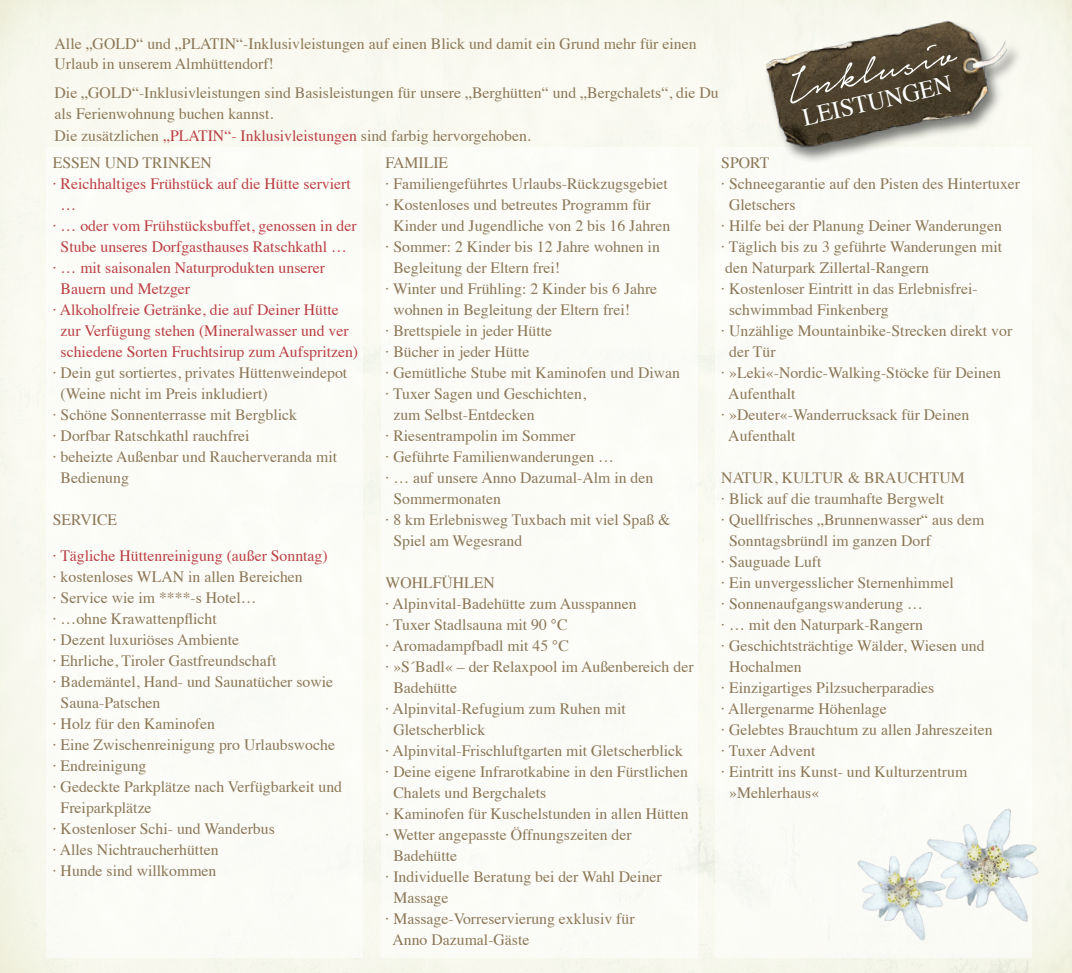
<style>
.page{position:relative;width:1072px;height:973px;background:#fff}
.page>*{position:absolute;margin:0;border:0;box-sizing:border-box;transform-origin:0 0}
.t1{font:56px "Notera Personal Use Only";color:#fff}
.t2{font:24.5px "Times";color:#fff}
.t3{font:15.75px/21px "Times";color:#8c7757}
.t4{font:15.75px "Times";color:#bb3f45}
.s1{color:#bb3f45}
</style>
<div class="page">
<div style="left:46px;top:147px;width:317px;height:810px;background:#fbfcf7"></div>
<div style="left:381px;top:147px;width:317px;height:810px;background:#fbfcf7"></div>
<div style="left:714px;top:147px;width:317px;height:810px;background:#fbfbf7"></div>
<img style="left:927px;top:800px;width:129px;height:145px">
<img style="left:857px;top:848px;width:92px;height:97px">
<div style="left:763px;top:20px;width:258px;height:144px;background:#151616;opacity:.56"></div>
<img style="left:764px;top:7px;width:257px;height:143px">
<p class="t3" style="left:55px;top:33px;width:643px;line-height:19.2px">Alle „GOLD“ und „PLATIN“-Inklusivleistungen auf einen Blick und damit ein Grund mehr für einen<br>Urlaub in unserem Almhüttendorf!</p>
<p class="t3" style="left:55px;top:81px;width:665px">Die „GOLD“-Inklusivleistungen sind Basisleistungen für unsere „Berghütten“ und „Bergchalets“, die Du als Ferienwohnung buchen kannst.<br>Die zusätzlichen <span class="s1">„PLATIN“- Inklusivleistungen</span> sind farbig hervorgehoben.</p>
<h1 class="t1" style="left:779px;top:62px;width:175px;rotate:-13deg">Inklusiv</h1>
<h2 class="t2" style="left:797px;top:95px;width:154px;rotate:-13deg">LEISTUNGEN</h2>
<p class="t3" style="left:53px;top:151px;width:160px">ESSEN UND TRINKEN</p>
<p class="t4" style="left:53px;top:169px;width:299px">· Reichhaltiges Frühstück auf die Hütte serviert</p>
<p class="t4" style="left:61px;top:190px;width:17px">…</p>
<p class="t4" style="left:53px;top:211px;width:305px">· … oder vom Frühstücksbuffet, genossen in der</p>
<p class="t4" style="left:61px;top:232px;width:288px">Stube unseres Dorfgasthauses Ratschkathl …</p>
<p class="t4" style="left:53px;top:253px;width:274px">· … mit saisonalen Naturprodukten unserer</p>
<p class="t4" style="left:61px;top:274px;width:131px">Bauern und Metzger</p>
<p class="t4" style="left:53px;top:295px;width:288px">· Alkoholfreie Getränke, die auf Deiner Hütte</p>
<p class="t4" style="left:61px;top:316px;width:289px">zur Verfügung stehen (Mineralwasser und ver</p>
<p class="t4" style="left:61px;top:337px;width:299px">schiedene Sorten Fruchtsirup zum Aufspritzen)</p>
<p class="t3" style="left:53px;top:361px;width:296px">· Dein gut sortiertes, privates Hüttenweindepot</p>
<p class="t3" style="left:61px;top:382px;width:208px">(Weine nicht im Preis inkludiert)</p>
<p class="t3" style="left:53px;top:403px;width:246px">· Schöne Sonnenterrasse mit Bergblick</p>
<p class="t3" style="left:53px;top:424px;width:198px">· Dorfbar Ratschkathl rauchfrei</p>
<p class="t3" style="left:53px;top:445px;width:286px">· beheizte Außenbar und Raucherveranda mit</p>
<p class="t3" style="left:61px;top:466px;width:70px">Bedienung</p>
<p class="t3" style="left:53px;top:508px;width:66px">SERVICE</p>
<p class="t4" style="left:53px;top:541px;width:276px">· Tägliche Hüttenreinigung (außer Sonntag)</p>
<p class="t3" style="left:53px;top:565px;width:251px">· kostenloses WLAN in allen Bereichen</p>
<p class="t3" style="left:53px;top:586px;width:205px">· Service wie im ****-s Hotel…</p>
<p class="t3" style="left:53px;top:607px;width:166px">· …ohne Krawattenpflicht</p>
<p class="t3" style="left:53px;top:628px;width:188px">· Dezent luxuriöses Ambiente</p>
<p class="t3" style="left:53px;top:649px;width:225px">· Ehrliche, Tiroler Gastfreundschaft</p>
<p class="t3" style="left:53px;top:670px;width:282px">· Bademäntel, Hand- und Saunatücher sowie</p>
<p class="t3" style="left:61px;top:691px;width:101px">Sauna-Patschen</p>
<p class="t3" style="left:53px;top:712px;width:164px">· Holz für den Kaminofen</p>
<p class="t3" style="left:53px;top:733px;width:284px">· Eine Zwischenreinigung pro Urlaubswoche</p>
<p class="t3" style="left:53px;top:754px;width:95px">· Endreinigung</p>
<p class="t3" style="left:53px;top:775px;width:291px">· Gedeckte Parkplätze nach Verfügbarkeit und</p>
<p class="t3" style="left:61px;top:796px;width:92px">Freiparkplätze</p>
<p class="t3" style="left:53px;top:817px;width:223px">· Kostenloser Schi- und Wanderbus</p>
<p class="t3" style="left:53px;top:838px;width:167px">· Alles Nichtraucherhütten</p>
<p class="t3" style="left:53px;top:859px;width:165px">· Hunde sind willkommen</p>
<p class="t3" style="left:385px;top:151px;width:64px">FAMILIE</p>
<p class="t3" style="left:385px;top:172px;width:284px">· Familiengeführtes Urlaubs-Rückzugsgebiet</p>
<p class="t3" style="left:385px;top:193px;width:267px">· Kostenloses und betreutes Programm für</p>
<p class="t3" style="left:393px;top:214px;width:278px">Kinder und Jugendliche von 2 bis 16 Jahren</p>
<p class="t3" style="left:385px;top:235px;width:276px">· Sommer: 2 Kinder bis 12 Jahre wohnen in</p>
<p class="t3" style="left:393px;top:256px;width:168px">Begleitung der Eltern frei!</p>
<p class="t3" style="left:385px;top:277px;width:273px">· Winter und Frühling: 2 Kinder bis 6 Jahre</p>
<p class="t3" style="left:393px;top:298px;width:238px">wohnen in Begleitung der Eltern frei!</p>
<p class="t3" style="left:385px;top:319px;width:168px">· Brettspiele in jeder Hütte</p>
<p class="t3" style="left:385px;top:340px;width:145px">· Bücher in jeder Hütte</p>
<p class="t3" style="left:385px;top:361px;width:296px">· Gemütliche Stube mit Kaminofen und Diwan</p>
<p class="t3" style="left:385px;top:382px;width:202px">· Tuxer Sagen und Geschichten,</p>
<p class="t3" style="left:393px;top:403px;width:143px">zum Selbst-Entdecken</p>
<p class="t3" style="left:385px;top:424px;width:191px">· Riesentrampolin im Sommer</p>
<p class="t3" style="left:385px;top:445px;width:230px">· Geführte Familienwanderungen …</p>
<p class="t3" style="left:385px;top:466px;width:269px">· … auf unsere Anno Dazumal-Alm in den</p>
<p class="t3" style="left:393px;top:487px;width:109px">Sommermonaten</p>
<p class="t3" style="left:385px;top:508px;width:286px">· 8 km Erlebnisweg Tuxbach mit viel Spaß &amp;</p>
<p class="t3" style="left:393px;top:529px;width:130px">Spiel am Wegesrand</p>
<p class="t3" style="left:385px;top:571px;width:111px">WOHLFÜHLEN</p>
<p class="t3" style="left:385px;top:592px;width:253px">· Alpinvital-Badehütte zum Ausspannen</p>
<p class="t3" style="left:385px;top:613px;width:184px">· Tuxer Stadlsauna mit 90 °C</p>
<p class="t3" style="left:385px;top:634px;width:185px">· Aromadampfbadl mit 45 °C</p>
<p class="t3" style="left:385px;top:655px;width:309px">· »S´Badl« – der Relaxpool im Außenbereich der</p>
<p class="t3" style="left:393px;top:676px;width:65px">Badehütte</p>
<p class="t3" style="left:385px;top:697px;width:242px">· Alpinvital-Refugium zum Ruhen mit</p>
<p class="t3" style="left:393px;top:718px;width:93px">Gletscherblick</p>
<p class="t3" style="left:385px;top:739px;width:299px">· Alpinvital-Frischluftgarten mit Gletscherblick</p>
<p class="t3" style="left:385px;top:760px;width:304px">· Deine eigene Infrarotkabine in den Fürstlichen</p>
<p class="t3" style="left:393px;top:781px;width:154px">Chalets und Bergchalets</p>
<p class="t3" style="left:385px;top:802px;width:305px">· Kaminofen für Kuschelstunden in allen Hütten</p>
<p class="t3" style="left:385px;top:823px;width:248px">· Wetter angepasste Öffnungszeiten der</p>
<p class="t3" style="left:393px;top:844px;width:65px">Badehütte</p>
<p class="t3" style="left:385px;top:865px;width:278px">· Individuelle Beratung bei der Wahl Deiner</p>
<p class="t3" style="left:393px;top:886px;width:57px">Massage</p>
<p class="t3" style="left:385px;top:907px;width:251px">· Massage-Vorreservierung exklusiv für</p>
<p class="t3" style="left:392px;top:928px;width:138px">Anno Dazumal-Gäste</p>
<p class="t3" style="left:721px;top:151px;width:50px">SPORT</p>
<p class="t3" style="left:721px;top:172px;width:300px">· Schneegarantie auf den Pisten des Hintertuxer</p>
<p class="t3" style="left:729px;top:193px;width:68px">Gletschers</p>
<p class="t3" style="left:721px;top:214px;width:282px">· Hilfe bei der Planung Deiner Wanderungen</p>
<p class="t3" style="left:721px;top:235px;width:282px">· Täglich bis zu 3 geführte Wanderungen mit</p>
<p class="t3" style="left:725px;top:256px;width:205px">den Naturpark Zillertal-Rangern</p>
<p class="t3" style="left:721px;top:276px;width:258px">· Kostenloser Eintritt in das Erlebnisfrei-</p>
<p class="t3" style="left:729px;top:297px;width:161px">schwimmbad Finkenberg</p>
<p class="t3" style="left:721px;top:318px;width:292px">· Unzählige Mountainbike-Strecken direkt vor</p>
<p class="t3" style="left:729px;top:339px;width:48px">der Tür</p>
<p class="t3" style="left:721px;top:360px;width:281px">· »Leki«-Nordic-Walking-Stöcke für Deinen</p>
<p class="t3" style="left:728px;top:381px;width:69px">Aufenthalt</p>
<p class="t3" style="left:721px;top:402px;width:250px">· »Deuter«-Wanderrucksack für Deinen</p>
<p class="t3" style="left:728px;top:423px;width:69px">Aufenthalt</p>
<p class="t3" style="left:721px;top:465px;width:245px">NATUR, KULTUR &amp; BRAUCHTUM</p>
<p class="t3" style="left:721px;top:486px;width:224px">· Blick auf die traumhafte Bergwelt</p>
<p class="t3" style="left:721px;top:507px;width:264px">· Quellfrisches „Brunnenwasser“ aus dem</p>
<p class="t3" style="left:729px;top:528px;width:203px">Sonntagsbründl im ganzen Dorf</p>
<p class="t3" style="left:721px;top:549px;width:102px">· Sauguade Luft</p>
<p class="t3" style="left:721px;top:570px;width:234px">· Ein unvergesslicher Sternenhimmel</p>
<p class="t3" style="left:721px;top:591px;width:203px">· Sonnenaufgangswanderung …</p>
<p class="t3" style="left:721px;top:612px;width:203px">· … mit den Naturpark-Rangern</p>
<p class="t3" style="left:721px;top:633px;width:265px">· Geschichtsträchtige Wälder, Wiesen und</p>
<p class="t3" style="left:729px;top:654px;width:74px">Hochalmen</p>
<p class="t3" style="left:721px;top:675px;width:215px">· Einzigartiges Pilzsucherparadies</p>
<p class="t3" style="left:721px;top:696px;width:167px">· Allergenarme Höhenlage</p>
<p class="t3" style="left:721px;top:717px;width:273px">· Gelebtes Brauchtum zu allen Jahreszeiten</p>
<p class="t3" style="left:721px;top:738px;width:96px">· Tuxer Advent</p>
<p class="t3" style="left:721px;top:759px;width:247px">· Eintritt ins Kunst- und Kulturzentrum</p>
<p class="t3" style="left:729px;top:780px;width:92px">»Mehlerhaus«</p>
</div>
